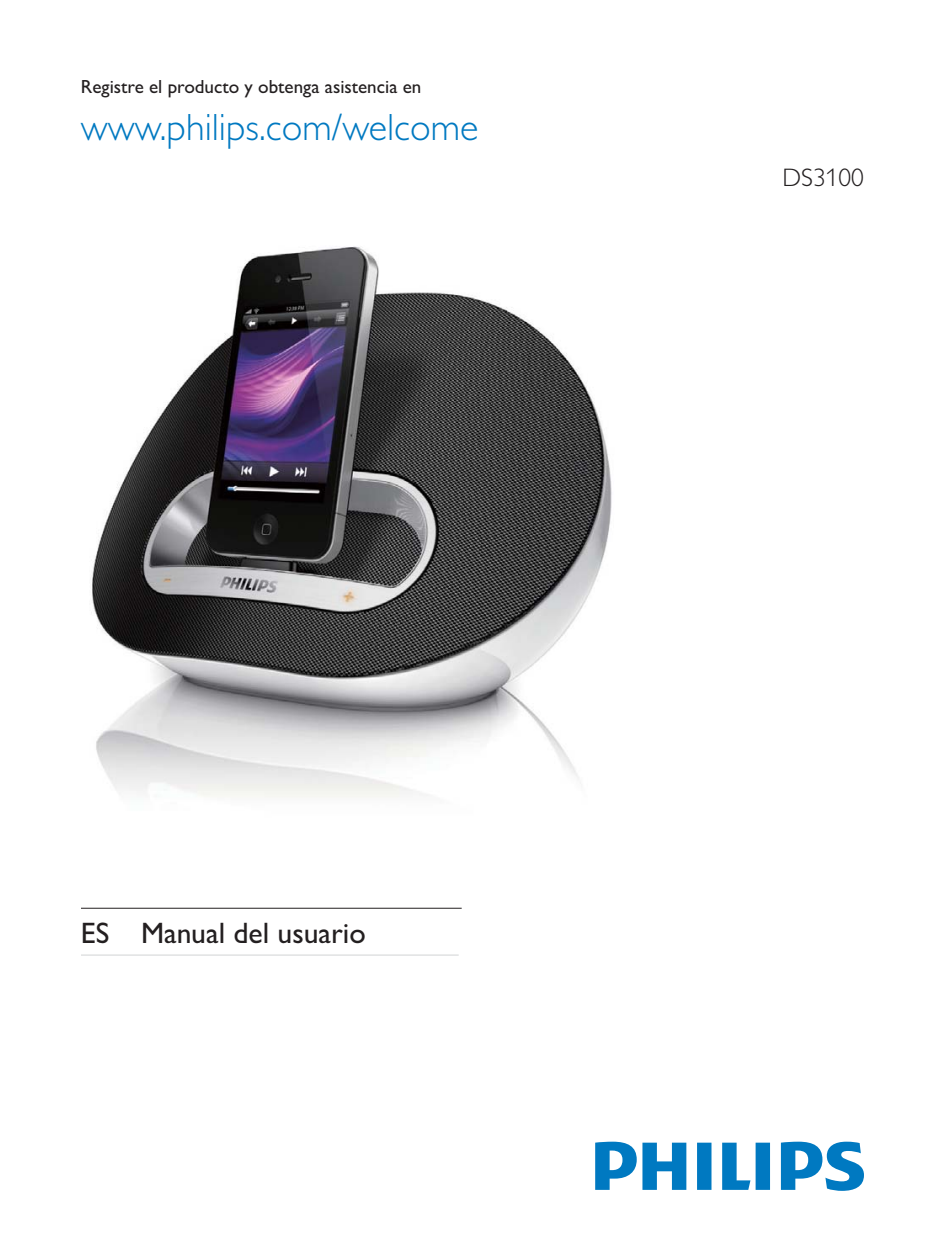
<style>
.page{position:relative;width:945px;height:1260px;background:#fff}
.page>*{position:absolute;margin:0;border:0;box-sizing:border-box;transform-origin:0 0}
.t1{font:38.15px "Gill Sans Alt One WGL Light";color:#0079c1}
.t2{font:29.57px "Gill Sans Alt One WGL";color:#231f20}
.t3{font:25.38px "Gill Sans Alt One WGL Light";color:#231f20}
.t4{font:19.07px "Gill Sans Alt One WGL";color:#231f20}
</style>
<div class="page">
<svg style="left:595px;top:1142px;width:269px;height:49px"></svg>
<img style="left:91px;top:246px;width:521px;height:552px">
<hr style="left:81px;top:908px;width:381px;height:1px;background:#231f20">
<hr style="left:81px;top:955px;width:378px;height:1px;background:#d1d3d4">
<p class="t4" style="left:81px;top:80px;width:342px">Registre el producto y obtenga asistencia en</p>
<h1 class="t1" style="left:81px;top:114px;width:399px">www.philips.com/welcome</h1>
<h2 class="t2" style="left:81px;top:923px;width:286px">ES Manual del usuario</h2>
<h3 class="t3" style="left:782px;top:169px;width:83px">DS3100</h3>
</div>
